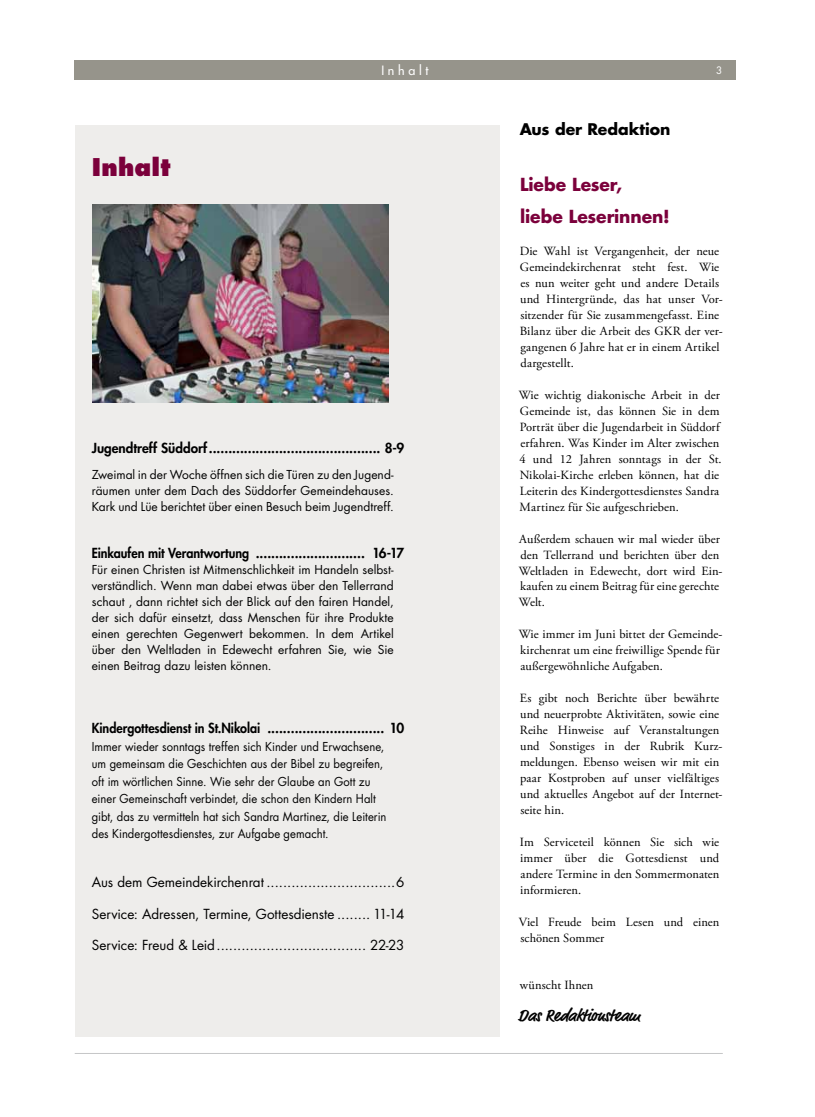
<style>
.page{position:relative;width:815px;height:1117px;background:#fff}
.page>*{position:absolute;margin:0;border:0;box-sizing:border-box;transform-origin:0 0}
.t1{font:800 23.75px "Futura Std";letter-spacing:.01em;color:#7b003b}
.t2{font:700 17.5px/31.9px "Futura Std";letter-spacing:-.005em;color:#7b003b}
.t3{font:700 17.5px "Market OT";letter-spacing:-.015em;color:#000}
.t4{font:700 15.62px "Futura Std";color:#000}
.t5{font:13.5px "Futura Std";color:#000}
.t6{font:800 13.5px "Futura Std";color:#000;scale:.93 1}
.t7{font:800 13.5px "Futura Std";color:#000}
.t8{font:12.5px/16px "Adobe Garamond Pro";letter-spacing:.005em;color:#000}
.t9{font:500 12.5px "Futura Std";letter-spacing:.29em;color:#fff}
.t10{font:12px/16px "Futura Std";letter-spacing:.005em;color:#000;text-align:justify}
.t11{font:12px/17.5px "Futura Std";letter-spacing:.005em;color:#000;scale:.94 1}
</style>
<div class="page">
<hr style="left:75px;top:1052px;width:648px;height:1px;background:#c6c7c8">
<div style="left:74px;top:60px;width:662px;height:20px;background:#96948b"></div>
<div style="left:75px;top:125px;width:424px;height:911px;background:#eeedeb"></div>
<img style="left:93px;top:205px;width:296px;height:197px">
<h1 class="t1" style="left:92px;top:151px;width:80px">Inhalt</h1>
<p class="t9" style="left:381px;top:62px;width:49px">Inhalt</p>
<p class="t7" style="left:92px;top:439px;width:314px">Jugendtreff Süddorf............................................ 8-9</p>
<p class="t10" style="left:92px;top:466px;width:303px">Zweimal in der Woche öffnen sich die Türen zu den Jugend&shy;räumen unter dem Dach des Süddorfer Gemeindehauses.<br>Kark und Lüe berichtet über einen Besuch beim Jugendtreff.</p>
<p class="t6" style="left:92px;top:544px;width:337px">Einkaufen mit Verantwortung ............................ 16-17</p>
<p class="t10" style="left:92px;top:562px;width:304px">Für einen Christen ist Mitmenschlichkeit im Handeln selbst&shy;verständlich. Wenn man dabei etwas über den Tellerrand schaut , dann richtet sich der Blick auf den fairen Handel, der sich dafür einsetzt, dass Menschen für ihre Produkte einen gerechten Gegenwert bekommen. In dem Artikel über den Weltladen in Edewecht erfahren Sie, wie Sie einen Beitrag dazu leisten können.</p>
<p class="t6" style="left:92px;top:719px;width:338px">Kindergottesdienst in St.Nikolai .............................. 10</p>
<p class="t11" style="left:92px;top:737px;width:315px">Immer wieder sonntags treffen sich Kinder und Erwachsene, um gemeinsam die Geschichten aus der Bibel zu begreifen, oft im wörtlichen Sinne. Wie sehr der Glaube an Gott zu einer Gemeinschaft verbindet, die schon den Kindern Halt gibt, das zu vermitteln hat sich Sandra Martinez, die Leiterin des Kindergottesdienstes, zur Aufgabe gemacht.</p>
<p class="t5" style="left:92px;top:873px;width:314px">Aus dem Gemeindekirchenrat ...............................6</p>
<p class="t5" style="left:92px;top:904px;width:314px">Service: Adressen, Termine, Gottesdienste ........ 11-14</p>
<p class="t5" style="left:92px;top:935px;width:314px">Service: Freud &amp; Leid.................................... 22-23</p>
<p class="t4" style="left:520px;top:118px;width:152px">Aus der Redaktion</p>
<h2 class="t2" style="left:520px;top:169px;width:151px">Liebe Leser,<br>liebe Leserinnen!</h2>
<p class="t8" style="left:520px;top:244px;width:204px">Die Wahl ist Vergangenheit, der neue Gemeindekirchenrat steht fest. Wie es nun weiter geht und andere Details und Hintergründe, das hat unser Vor&shy;sitzender für Sie zusammengefasst. Eine Bilanz über die Arbeit des GKR der ver&shy;gangenen 6 Jahre hat er in einem Artikel dargestellt.</p>
<p class="t8" style="left:519px;top:387px;width:205px">Wie wichtig diakonische Arbeit in der Gemeinde ist, das können Sie in dem Porträt über die Jugendarbeit in Süddorf erfahren. Was Kinder im Alter zwischen 4 und 12 Jahren sonntags in der St.<br>Nikolai-Kirche erleben können, hat die Leiterin des Kindergottesdienstes Sandra Martinez für Sie aufgeschrieben.</p>
<p class="t8" style="left:519px;top:531px;width:205px">Außerdem schauen wir mal wieder über den Tellerrand und berichten über den<br>Weltladen in Edewecht, dort wird Ein&shy;kaufen zu einem Beitrag für eine gerechte<br>Welt.</p>
<p class="t8" style="left:519px;top:626px;width:205px">Wie immer im Juni bittet der Gemeinde&shy;kirchenrat um eine freiwillige Spende für außergewöhnliche Aufgaben.</p>
<p class="t8" style="left:520px;top:690px;width:204px">Es gibt noch Berichte über bewährte und neuerprobte Aktivitäten, sowie eine Reihe Hinweise auf Veranstaltungen und Sonstiges in der Rubrik Kurz&shy;meldungen. Ebenso weisen wir mit ein paar Kostproben auf unser vielfältiges und aktuelles Angebot auf der Internet&shy;seite hin.</p>
<p class="t8" style="left:520px;top:834px;width:201px;text-align:justify">Im Serviceteil können Sie sich wie immer über die Gottesdienst und andere Termine in den Sommermonaten informieren.</p>
<p class="t8" style="left:519px;top:913px;width:202px">Viel Freude beim Lesen und einen schönen Sommer</p>
<p class="t8" style="left:520px;top:977px;width:75px">wünscht Ihnen</p>
<h2 class="t3" style="left:518px;top:1004px;width:124px">Das Redaktionsteam</h2>
</div>
